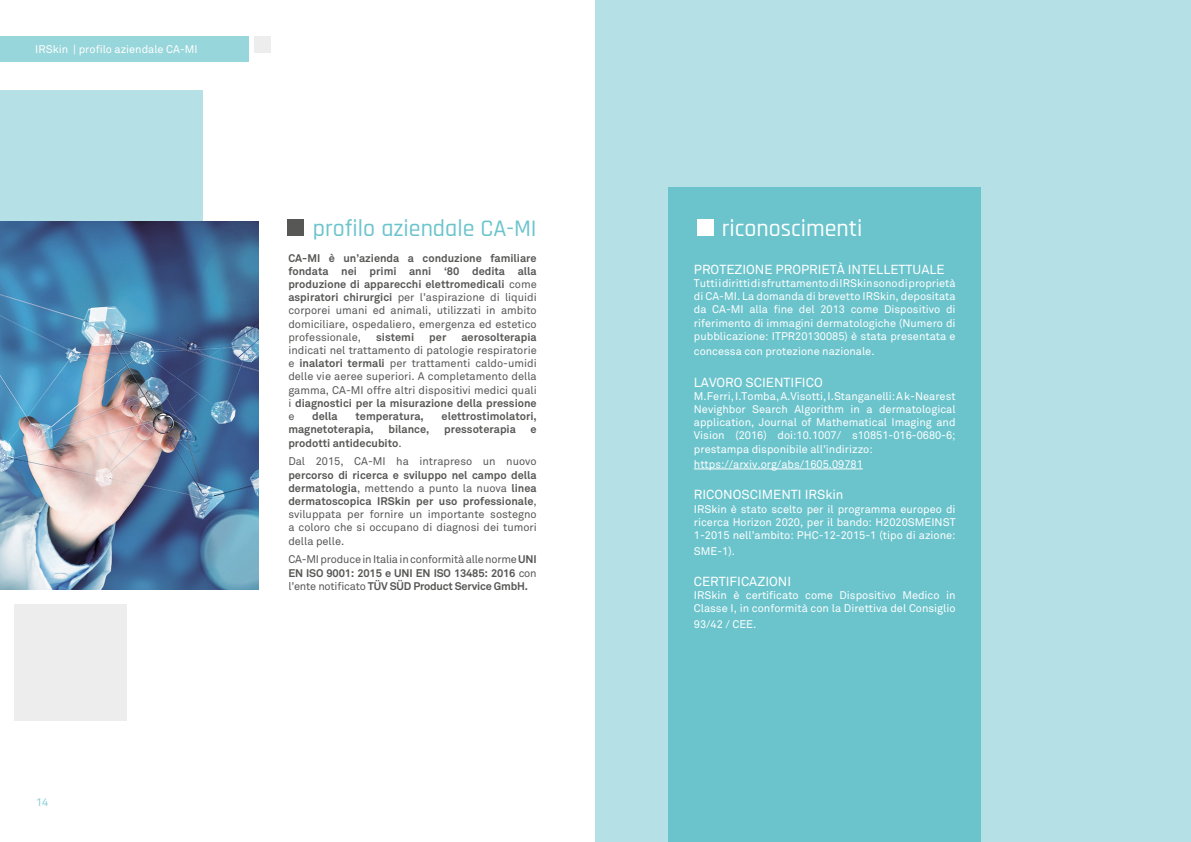
<style>
.page{position:relative;width:1191px;height:842px;background:#fff}
.page>*{position:absolute;margin:0;border:0;box-sizing:border-box;transform-origin:0 0}
.t1{font:500 24px "Rajdhani";color:#6bc4cc}
.t2{font:500 24px "Rajdhani";color:#fff}
.t3{font:13px "Akkurat";color:#fff}
.t4{font:11px/13.2px "Akkurat";color:#fff;text-align:justify}
.t5{font:11px/13.2px "Akkurat";color:#575756;text-align:justify}
.t6{font:700 11px/13.2px "Akkurat";color:#575756;text-align:justify}
.t7{font:11px "Akkurat";color:#89d0d6}
.s1{font-weight:700}
.s2{font-weight:400}
</style>
<div class="page">
<div style="left:0;top:36px;width:249px;height:26px;background:#97d6db"></div>
<div style="left:254px;top:36px;width:17px;height:16px;background:#ededed"></div>
<div style="left:595px;top:0;width:596px;height:842px;background:#b5e0e6"></div>
<div style="left:668px;top:187px;width:313px;height:655px;background:#6bc4cc"></div>
<div style="left:287px;top:220px;width:16px;height:16px;background:#575756"></div>
<div style="left:0;top:91px;width:203px;height:215px;background:#b5e0e6"></div>
<div style="left:14px;top:604px;width:113px;height:117px;background:#ededed"></div>
<img style="left:0;top:221px;width:259px;height:369px">
<hr style="left:694px;top:469px;width:169px;height:1px;background:#fff">
<div style="left:697px;top:220px;width:16px;height:16px;background:#fff"></div>
<p class="t4" style="left:35px;top:43px;width:164px">IRSkin | profilo aziendale CA-MI</p>
<p class="t7" style="left:36px;top:796px;width:14px">14</p>
<h1 class="t1" style="left:313px;top:214px;width:225px">profilo aziendale CA-MI</h1>
<p class="t5" style="left:288px;top:251px;width:250px"><span class="s1">CA-MI è un’azienda a conduzione familiare fondata nei primi anni ‘80 dedita alla produzione di apparecchi elettromedicali</span> come <span class="s1">aspiratori chirurgici</span> per l’aspirazione di liquidi corporei umani ed animali, utilizzati in ambito domiciliare, ospedaliero, emergenza ed estetico professionale,</p>
<p class="t6" style="left:376px;top:330px;width:40px">sistemi</p>
<p class="t6" style="left:429px;top:330px;width:19px">per</p>
<p class="t6" style="left:461px;top:330px;width:77px">aerosolterapia</p>
<p class="t5" style="left:288px;top:344px;width:250px">indicati nel trattamento di patologie respiratorie e <span class="s1">inalatori termali</span> per trattamenti caldo-umidi delle vie aeree superiori. A completamento della gamma, CA-MI offre altri dispositivi medici quali i <span class="s1">diagnostici per la misurazione della pressione </span>e</p>
<p class="t6" style="left:312px;top:410px;width:27px">della</p>
<p class="t6" style="left:355px;top:410px;width:70px">temperatura,</p>
<p class="t6" style="left:441px;top:410px;width:97px">elettrostimolatori,</p>
<p class="t6" style="left:288px;top:423px;width:87px">magnetoterapia,</p>
<p class="t6" style="left:388px;top:423px;width:42px">bilance,</p>
<p class="t6" style="left:444px;top:423px;width:73px">pressoterapia</p>
<p class="t6" style="left:530px;top:423px;width:8px">e</p>
<p class="t5" style="left:288px;top:433px;width:250px;line-height:18.9px"><span class="s1">prodotti antidecubito</span>.<br>Dal 2015, CA-MI ha intrapreso un nuovo</p>
<p class="t5" style="left:288px;top:468px;width:250px"><span class="s1">percorso di ricerca e sviluppo nel campo della dermatologia</span>, mettendo a punto la nuova <span class="s1">linea dermatoscopica IRSkin per uso professionale</span>, sviluppata per fornire un importante sostegno a coloro che si occupano di diagnosi dei tumori della pelle.</p>
<p class="t6" style="left:288px;top:553px;width:250px"><span class="s2">CA-MI produce in Italia in conformità alle norme</span> UNI EN ISO 9001: 2015 e UNI EN ISO 13485: 2016 <span class="s2">con l’ente notificato</span> TÜV SÜD Product Service GmbH.</p>
<h1 class="t2" style="left:722px;top:214px;width:142px">riconoscimenti</h1>
<p class="t3" style="left:694px;top:262px;width:252px">PROTEZIONE PROPRIETÀ INTELLETTUALE</p>
<p class="t4" style="left:694px;top:277px;width:263px">Tutti i diritti di sfruttamento di IRSkin sono di proprietà di CA-MI. La domanda di brevetto IRSkin, depositata da CA-MI alla fine del 2013 come Dispositivo di riferimento di immagini dermatologiche (Numero di pubblicazione: ITPR20130085) è stata presentata e</p>
<p class="t4" style="left:694px;top:345px;width:182px">concessa con protezione nazionale.</p>
<p class="t3" style="left:694px;top:374px;width:130px">LAVORO SCIENTIFICO</p>
<p class="t4" style="left:694px;top:390px;width:263px">M.Ferri, I.Tomba, A.Visotti, I.Stanganelli: A k-Nearest Nevighbor Search Algorithm in a dermatological application, Journal of Mathematical Imaging and Vision (2016) doi:10.1007/ s10851-016-0680-6; prestampa disponibile all’indirizzo:</p>
<p class="t4" style="left:694px;top:458px;width:170px">https://arxiv.org/abs/1605.09781</p>
<p class="t3" style="left:694px;top:487px;width:151px">RICONOSCIMENTI IRSkin</p>
<p class="t4" style="left:694px;top:502px;width:263px">IRSkin è stato scelto per il programma europeo di ricerca Horizon 2020, per il bando: H2020SMEINST 1-2015 nell’ambito: PHC-12-2015-1 (tipo di azione:</p>
<p class="t4" style="left:694px;top:544px;width:43px">SME-1).</p>
<p class="t3" style="left:694px;top:574px;width:99px">CERTIFICAZIONI</p>
<p class="t4" style="left:694px;top:589px;width:263px">IRSkin è certificato come Dispositivo Medico in<br>Classe I, in conformità con la Direttiva del Consiglio</p>
<p class="t4" style="left:694px;top:618px;width:64px">93/42 / CEE.</p>
</div>
